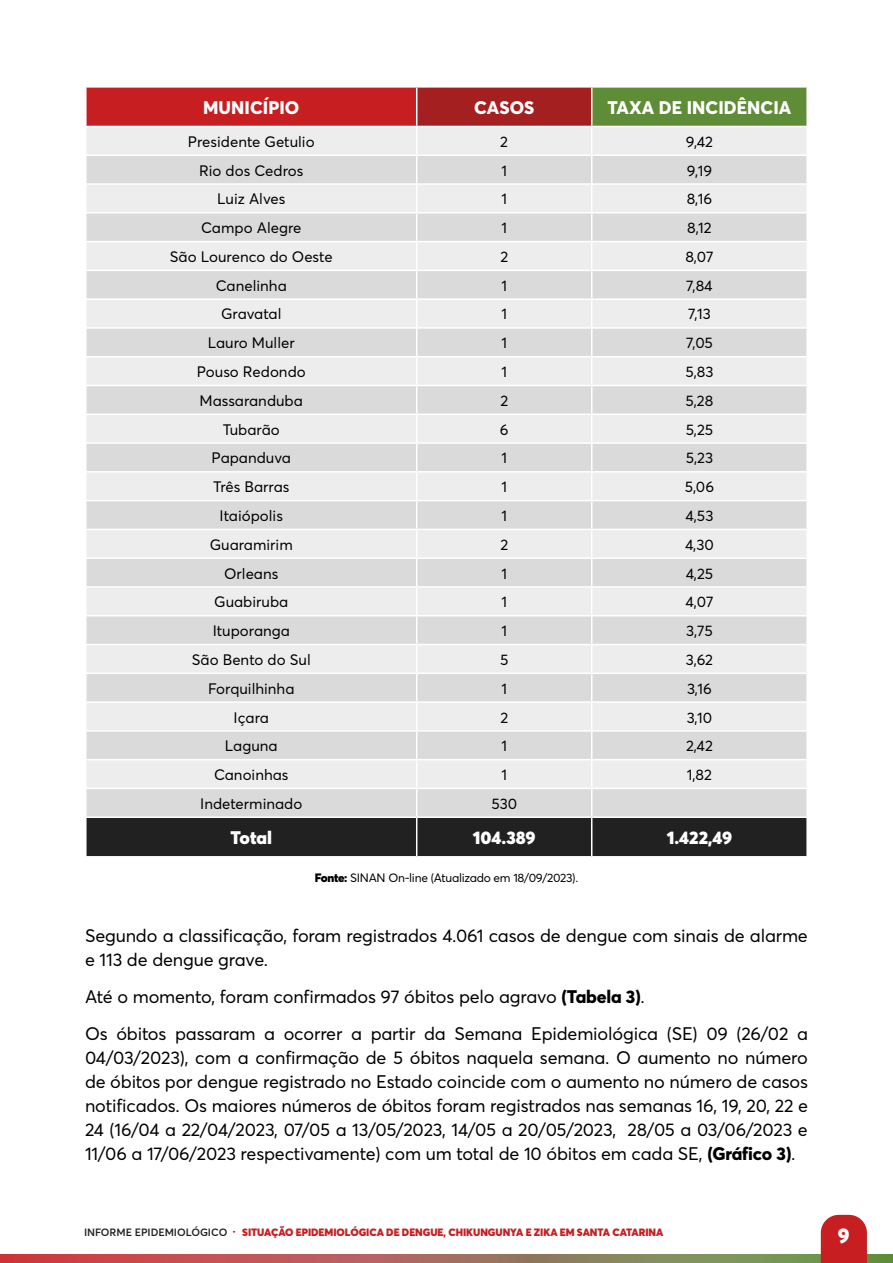
<style>
.page{position:relative;width:893px;height:1263px;background:#fff}
.page>*{position:absolute;margin:0;border:0;box-sizing:border-box;transform-origin:0 0}
.t1{font:900 21px "Averta";color:#fff}
.t2{font:18px/24px "Averta";letter-spacing:-.01em;color:#000}
.t3{font:800 18px "Averta";letter-spacing:.005em;color:#fff}
.t4{font:900 18px "Averta";color:#fff}
.t5{font:15px "Averta";color:#000}
.t6{font:12px "Averta";letter-spacing:-.025em;color:#000}
.t7{font:900 10.5px "Averta";letter-spacing:-.005em;color:#c61e21}
.s1{font-weight:900}
.s2{font-weight:800}
.s3{font-weight:600;color:#202020}
</style>
<div class="page">
<svg style="left:0;top:1254px;width:385px;height:9px;background:#c44e50"></svg>
<svg style="left:385px;top:1254px;width:508px;height:9px;background:#89835a"></svg>
<svg style="left:821px;top:1215px;width:46px;height:48px;background:#c92b2e"></svg>
<div style="left:86px;top:87px;width:331px;height:39px;background:#c61e21"></div>
<div style="left:417px;top:87px;width:175px;height:39px;background:#a31f20"></div>
<div style="left:592px;top:87px;width:215px;height:39px;background:#5f8c37"></div>
<hr style="left:85px;top:86px;width:332px;height:2px;background:#fff">
<hr style="left:85px;top:88px;width:2px;height:38px;background:#fff">
<hr style="left:417px;top:86px;width:175px;height:2px;background:#fff">
<hr style="left:416px;top:88px;width:1px;height:38px;background:#fff">
<hr style="left:592px;top:86px;width:216px;height:2px;background:#fff">
<hr style="left:591px;top:88px;width:1px;height:38px;background:#fff">
<hr style="left:806px;top:88px;width:2px;height:38px;background:#fff">
<svg style="left:86px;top:127px;width:721px;height:730px;background:#dadada"></svg>
<hr style="left:806px;top:789px;width:2px;height:27px;background:#fff">
<hr style="left:592px;top:816px;width:216px;height:2px;background:#fff">
<p class="t3" style="left:203px;top:96px;width:98px">MUNICÍPIO</p>
<p class="t3" style="left:474px;top:96px;width:62px">CASOS</p>
<p class="t3" style="left:607px;top:96px;width:185px">TAXA DE INCIDÊNCIA</p>
<p class="t5" style="left:188px;top:132px;width:128px">Presidente Getulio</p>
<p class="t5" style="left:500px;top:132px;width:9px">2</p>
<p class="t5" style="left:686px;top:132px;width:29px">9,42</p>
<p class="t5" style="left:199px;top:161px;width:106px">Rio dos Cedros</p>
<p class="t5" style="left:501px;top:161px;width:7px">1</p>
<p class="t5" style="left:687px;top:161px;width:27px">9,19</p>
<p class="t5" style="left:217px;top:190px;width:70px">Luiz Alves</p>
<p class="t5" style="left:501px;top:190px;width:7px">1</p>
<p class="t5" style="left:687px;top:190px;width:27px">8,16</p>
<p class="t5" style="left:201px;top:218px;width:102px">Campo Alegre</p>
<p class="t5" style="left:501px;top:218px;width:7px">1</p>
<p class="t5" style="left:687px;top:218px;width:26px">8,12</p>
<p class="t5" style="left:170px;top:247px;width:164px">São Lourenco do Oeste</p>
<p class="t5" style="left:500px;top:247px;width:9px">2</p>
<p class="t5" style="left:685px;top:247px;width:30px">8,07</p>
<p class="t5" style="left:216px;top:276px;width:73px">Canelinha</p>
<p class="t5" style="left:501px;top:276px;width:7px">1</p>
<p class="t5" style="left:686px;top:276px;width:28px">7,84</p>
<p class="t5" style="left:221px;top:305px;width:62px">Gravatal</p>
<p class="t5" style="left:501px;top:305px;width:7px">1</p>
<p class="t5" style="left:688px;top:305px;width:24px">7,13</p>
<p class="t5" style="left:208px;top:334px;width:88px">Lauro Muller</p>
<p class="t5" style="left:501px;top:334px;width:7px">1</p>
<p class="t5" style="left:686px;top:334px;width:28px">7,05</p>
<p class="t5" style="left:197px;top:362px;width:110px">Pouso Redondo</p>
<p class="t5" style="left:501px;top:362px;width:7px">1</p>
<p class="t5" style="left:685px;top:362px;width:29px">5,83</p>
<p class="t5" style="left:200px;top:391px;width:105px">Massaranduba</p>
<p class="t5" style="left:500px;top:391px;width:9px">2</p>
<p class="t5" style="left:686px;top:391px;width:29px">5,28</p>
<p class="t5" style="left:223px;top:420px;width:59px">Tubarão</p>
<p class="t5" style="left:500px;top:420px;width:10px">6</p>
<p class="t5" style="left:686px;top:420px;width:29px">5,25</p>
<p class="t5" style="left:212px;top:449px;width:81px">Papanduva</p>
<p class="t5" style="left:501px;top:449px;width:7px">1</p>
<p class="t5" style="left:686px;top:449px;width:29px">5,23</p>
<p class="t5" style="left:213px;top:477px;width:78px">Três Barras</p>
<p class="t5" style="left:501px;top:477px;width:7px">1</p>
<p class="t5" style="left:685px;top:477px;width:31px">5,06</p>
<p class="t5" style="left:220px;top:506px;width:65px">Itaiópolis</p>
<p class="t5" style="left:501px;top:506px;width:7px">1</p>
<p class="t5" style="left:686px;top:506px;width:29px">4,53</p>
<p class="t5" style="left:210px;top:535px;width:84px">Guaramirim</p>
<p class="t5" style="left:500px;top:535px;width:9px">2</p>
<p class="t5" style="left:685px;top:535px;width:30px">4,30</p>
<p class="t5" style="left:224px;top:564px;width:56px">Orleans</p>
<p class="t5" style="left:501px;top:564px;width:7px">1</p>
<p class="t5" style="left:686px;top:564px;width:29px">4,25</p>
<p class="t5" style="left:214px;top:593px;width:76px">Guabiruba</p>
<p class="t5" style="left:501px;top:593px;width:7px">1</p>
<p class="t5" style="left:686px;top:593px;width:29px">4,07</p>
<p class="t5" style="left:213px;top:621px;width:79px">Ituporanga</p>
<p class="t5" style="left:501px;top:621px;width:7px">1</p>
<p class="t5" style="left:686px;top:621px;width:28px">3,75</p>
<p class="t5" style="left:192px;top:650px;width:120px">São Bento do Sul</p>
<p class="t5" style="left:500px;top:650px;width:10px">5</p>
<p class="t5" style="left:686px;top:650px;width:29px">3,62</p>
<p class="t5" style="left:208px;top:679px;width:88px">Forquilhinha</p>
<p class="t5" style="left:501px;top:679px;width:7px">1</p>
<p class="t5" style="left:687px;top:679px;width:26px">3,16</p>
<p class="t5" style="left:234px;top:708px;width:37px">Içara</p>
<p class="t5" style="left:500px;top:708px;width:9px">2</p>
<p class="t5" style="left:687px;top:708px;width:27px">3,10</p>
<p class="t5" style="left:225px;top:737px;width:54px">Laguna</p>
<p class="t5" style="left:501px;top:737px;width:7px">1</p>
<p class="t5" style="left:686px;top:737px;width:28px">2,42</p>
<p class="t5" style="left:214px;top:765px;width:76px">Canoinhas</p>
<p class="t5" style="left:501px;top:765px;width:7px">1</p>
<p class="t5" style="left:687px;top:765px;width:27px">1,82</p>
<p class="t5" style="left:200px;top:794px;width:104px">Indeterminado</p>
<p class="t5" style="left:491px;top:794px;width:27px">530</p>
<p class="t4" style="left:230px;top:826px;width:43px">Total</p>
<p class="t4" style="left:473px;top:826px;width:64px">104.389</p>
<p class="t4" style="left:667px;top:826px;width:67px">1.422,49</p>
<p class="t6" style="left:315px;top:870px;width:265px"><span class="s1">Fonte:</span> SINAN On-line (Atualizado em 18/09/2023).</p>
<p class="t2" style="left:85px;top:924px;width:724px">Segundo a classificação, foram registrados 4.061 casos de dengue com sinais de alarme e 113 de dengue grave.</p>
<p class="t2" style="left:85px;top:978px;width:724px;line-height:36.8px">Até o momento, foram confirmados 97 óbitos pelo agravo <span class="s2">(Tabela 3)</span>.<br>Os óbitos passaram a ocorrer a partir da Semana Epidemiológica (SE) 09 (26/02 a</p>
<p class="t2" style="left:85px;top:1045px;width:724px;text-align:justify">04/03/2023), com a confirmação de 5 óbitos naquela semana. O aumento no número de óbitos por dengue registrado no Estado coincide com o aumento no número de casos notificados. Os maiores números de óbitos foram registrados nas semanas 16, 19, 20, 22 e 24 (16/04 a 22/04/2023, 07/05 a 13/05/2023, 14/05 a 20/05/2023, 28/05 a 03/06/2023 e 11/06 a 17/06/2023 respectivamente) com um total de 10 óbitos em cada SE, <span class="s2">(Gráfico 3)</span>.</p>
<p class="t7" style="left:84px;top:1225px;width:581px"><span class="s3">INFORME EPIDEMIOLÓGICO</span> · SITUAÇÃO EPIDEMIOLÓGICA DE DENGUE, CHIKUNGUNYA E ZIKA EM SANTA CATARINA</p>
<p class="t1" style="left:838px;top:1222px;width:13px">9</p>
</div>
